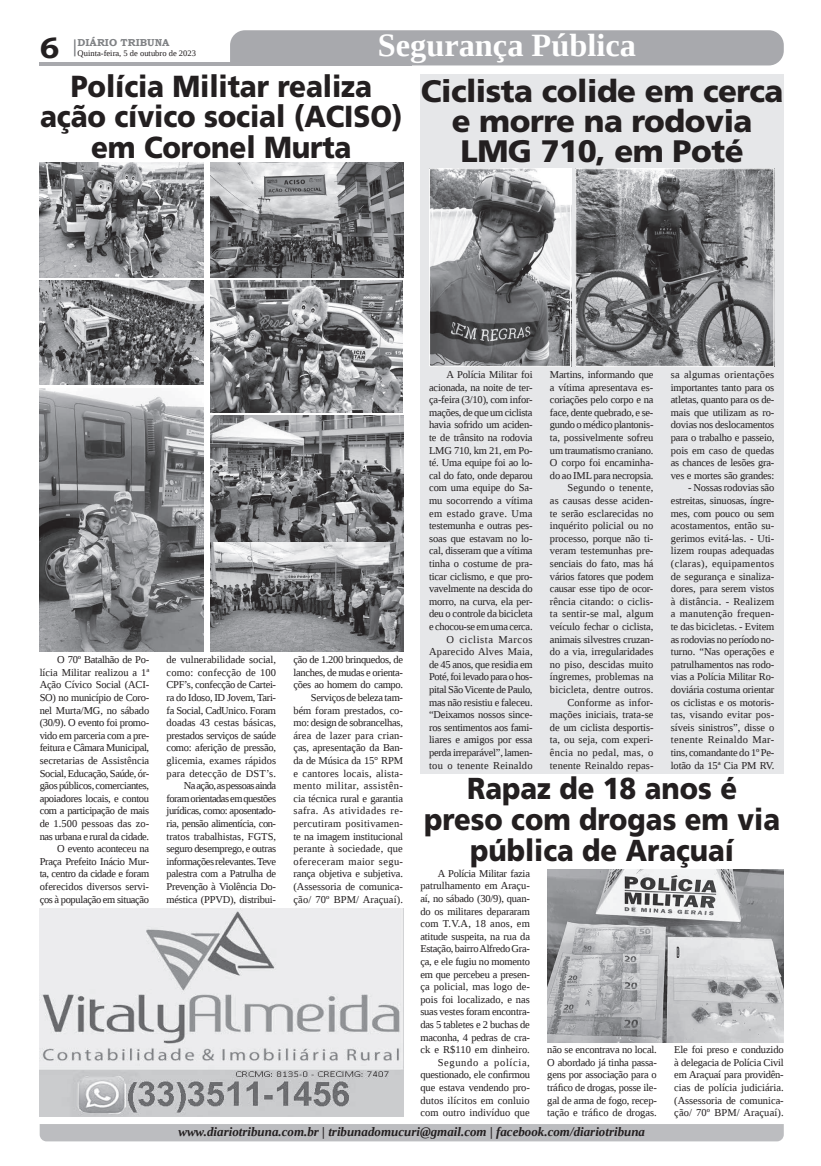
<style>
.page{position:relative;width:821px;height:1166px;background:#fff}
.page>*{position:absolute;margin:0;border:0;box-sizing:border-box;transform-origin:0 0}
.t1{font:700 32.38px "Liberation Serif";color:#fff}
.t2{font:900 31.06px/29.8px "Frutiger LT Std";letter-spacing:-.015em;color:#231f20;text-align:center}
.t3{font:900 30.45px/30.2px "Frutiger LT Std";letter-spacing:-.005em;color:#231f20;text-align:center;scale:.92 1}
.t4{font:900 30.28px/30.5px "Frutiger LT Std";color:#231f20;text-align:center;scale:.91 1}
.t5{font:700 29.31px "Bookman Old Style";color:#231f20}
.t6{font:italic 700 12.95px "Liberation Serif";color:#231f20}
.t7{font:10.5px/12.6px "Liberation Serif";letter-spacing:-.015em;color:#231f20;text-align:right}
.t8{font:700 10.06px "Bookman Old Style";color:#808285}
.t9{font:8.4px "Liberation Serif";color:#231f20}
</style>
<div class="page">
<svg style="left:74px;top:39px;width:2px;height:17px"></svg>
<hr style="left:40px;top:62px;width:372px;height:3px;background:#a8a9ad">
<div style="left:230px;top:30px;width:554px;height:35px;background:#a8a9ad"></div>
<div style="left:40px;top:1124px;width:744px;height:17px;background:#bcbdc0"></div>
<div style="left:420px;top:74px;width:364px;height:700px;background:#e6e7e9"></div>
<img style="left:547px;top:869px;width:237px;height:173px">
<img style="left:40px;top:163px;width:163px;height:114px">
<img style="left:210px;top:163px;width:193px;height:114px">
<img style="left:40px;top:280px;width:163px;height:104px">
<img style="left:40px;top:388px;width:163px;height:263px">
<img style="left:210px;top:280px;width:193px;height:133px">
<img style="left:210px;top:543px;width:193px;height:108px">
<img style="left:210px;top:416px;width:193px;height:125px">
<img style="left:431px;top:170px;width:138px;height:195px">
<div style="left:429px;top:168px;width:142px;height:199px;border:1px solid #fff"></div>
<img style="left:577px;top:170px;width:195px;height:195px">
<div style="left:575px;top:168px;width:199px;height:199px;border:1px solid #fff"></div>
<img style="left:40px;top:908px;width:363px;height:208px">
<h3 class="t5" style="left:40px;top:27px;width:21px">6</h3>
<p class="t8" style="left:78px;top:35px;width:93px">DIÁRIO TRIBUNA</p>
<p class="t9" style="left:78px;top:48px;width:120px">Quinta-feira, 5 de outubro de 2023</p>
<h1 class="t1" style="left:378px;top:24px;width:260px">Segurança Pública</h1>
<h3 class="t3" style="left:40px;top:71px;width:396px">Polícia Militar realiza ação cívico social (ACISO) em Coronel Murta</h3>
<h2 class="t2" style="left:421px;top:76px;width:364px">Ciclista colide em cerca e morre na rodovia<br>LMG 710, em Poté</h2>
<p class="t7" style="left:40px;top:653px;width:111px">O 70º Batalhão de Po&shy;lícia Militar realizou a 1ª<br>Ação Cívico Social (ACI-<br>SO) no município de Coro&shy;nel Murta/MG, no sábado (30/9). O evento foi promo&shy;vido em parceria com a pre&shy;feitura e Câmara Municipal, secretarias de Assistência<br>Social, Educação, Saúde, ór&shy;gãos públicos, comerciantes, apoiadores locais, e contou com a participação de mais de 1.500 pessoas das zo&shy;nas urbana e rural da cidade.<br>O evento aconteceu na<br>Praça Prefeito Inácio Mur&shy;ta, centro da cidade e foram oferecidos diversos servi&shy;ços à população em situação</p>
<p class="t7" style="left:167px;top:653px;width:111px">de vulnerabilidade social, como: confecção de 100<br>CPF’s, confecção de Cartei&shy;ra do Idoso, ID Jovem, Tari&shy;fa Social, CadUnico. Foram doadas 43 cestas básicas, prestados serviços de saúde como: aferição de pressão, glicemia, exames rápidos para detecção de DST’s.<br>Na ação, as pessoas ainda foram orientadas em questões jurídicas, como: aposentado&shy;ria, pensão alimentícia, con&shy;tratos trabalhistas, FGTS, seguro desemprego, e outras informações relevantes. Teve palestra com a Patrulha de<br>Prevenção à Violência Do&shy;méstica (PPVD), distribui-</p>
<p class="t7" style="left:294px;top:653px;width:111px">ção de 1.200 brinquedos, de lanches, de mudas e orienta&shy;ções ao homem do campo.<br>Serviços de beleza tam&shy;bém foram prestados, co&shy;mo: design de sobrancelhas, área de lazer para crian&shy;ças, apresentação da Ban&shy;da de Música da 15° RPM e cantores locais, alista&shy;mento militar, assistên&shy;cia técnica rural e garantia safra. As atividades re&shy;percutiram positivamen&shy;te na imagem institucional perante à sociedade, que ofereceram maior segu&shy;rança objetiva e subjetiva. (Assessoria de comunica&shy;ção/ 70º BPM/ Araçuaí).</p>
<p class="t7" style="left:429px;top:368px;width:105px">A Polícia Militar foi acionada, na noite de ter&shy;ça-feira (3/10), com infor&shy;mações, de que um ciclista havia sofrido um aciden&shy;te de trânsito na rodovia<br>LMG 710, km 21, em Po&shy;té. Uma equipe foi ao lo&shy;cal do fato, onde deparou com uma equipe do Sa&shy;mu socorrendo a vítima em estado grave. Uma testemunha e outras pes&shy;soas que estavam no lo&shy;cal, disseram que a vítima tinha o costume de pra&shy;ticar ciclismo, e que pro&shy;vavelmente na descida do morro, na curva, ela per&shy;deu o controle da bicicleta e chocou-se em uma cerca.<br>O ciclista Marcos<br>Aparecido Alves Maia, de 45 anos, que residia em<br>Poté, foi levado para o hos&shy;pital São Vicente de Paulo, mas não resistiu e faleceu. “Deixamos nossos since&shy;ros sentimentos aos fami&shy;liares e amigos por essa perda irreparável”, lamen&shy;tou o tenente Reinaldo</p>
<p class="t7" style="left:550px;top:368px;width:105px">Martins, informando que a vítima apresentava es&shy;coriações pelo corpo e na face, dente quebrado, e se&shy;gundo o médico plantonis&shy;ta, possivelmente sofreu um traumatismo craniano.<br>O corpo foi encaminha&shy;do ao IML para necropsia.<br>Segundo o tenente,<br>as causas desse aciden&shy;te serão esclarecidas no inquérito policial ou no processo, porque não ti&shy;veram testemunhas pre&shy;senciais do fato, mas há vários fatores que podem causar esse tipo de ocor&shy;rência citando: o ciclis&shy;ta sentir-se mal, algum veículo fechar o ciclista, animais silvestres cruzan&shy;do a via, irregularidades no piso, descidas muito íngremes, problemas na bicicleta, dentre outros.<br>Conforme as infor&shy;mações iniciais, trata-se de um ciclista desportis&shy;ta, ou seja, com experi&shy;ência no pedal, mas, o tenente Reinaldo repas-</p>
<p class="t7" style="left:671px;top:368px;width:105px;text-align:justify">sa algumas orientações importantes tanto para os atletas, quanto para os de&shy;mais que utilizam as ro&shy;dovias nos deslocamentos para o trabalho e passeio, pois em caso de quedas as chances de lesões gra&shy;ves e mortes são grandes:</p>
<p class="t7" style="left:671px;top:481px;width:105px;text-align:justify;text-indent:17px">- Nossas rodovias são estreitas, sinuosas, íngre&shy;mes, com pouco ou sem acostamentos, então su&shy;gerimos evitá-las. - Uti&shy;lizem roupas adequadas (claras), equipamentos de segurança e sinaliza&shy;dores, para serem vistos à distância. - Realizem a manutenção frequen&shy;te das bicicletas. - Evitem as rodovias no período no&shy;turno. “Nas operações e patrulhamentos nas rodo&shy;vias a Polícia Militar Ro&shy;doviária costuma orientar os ciclistas e os motoris&shy;tas, visando evitar pos&shy;síveis sinistros”, disse o tenente Reinaldo Mar&shy;tins, comandante do 1º Pe&shy;lotão da 15ª Cia PM RV.</p>
<h3 class="t4" style="left:424px;top:773px;width:393px">Rapaz de 18 anos é preso com drogas em via pública de Araçuaí</h3>
<p class="t7" style="left:420px;top:867px;width:111px">A Polícia Militar fazia patrulhamento em Araçu&shy;aí, no sábado (30/9), quan&shy;do os militares depararam com T.V.A, 18 anos, em atitude suspeita, na rua da<br>Estação, bairro Alfredo Gra&shy;ça, e ele fugiu no momento em que percebeu a presen&shy;ça policial, mas logo de&shy;pois foi localizado, e nas suas vestes foram encontra&shy;das 5 tabletes e 2 buchas de maconha, 4 pedras de cra&shy;ck e R$110 em dinheiro.<br>Segundo a polícia, questionado, ele confirmou que estava vendendo pro&shy;dutos ilícitos em conluio com outro indivíduo que</p>
<p class="t7" style="left:547px;top:1043px;width:111px;text-align:justify">não se encontrava no local.<br>O abordado já tinha passa&shy;gens por associação para o tráfico de drogas, posse ile&shy;gal de arma de fogo, recep&shy;tação e tráfico de drogas.</p>
<p class="t7" style="left:674px;top:1043px;width:111px;text-align:justify">Ele foi preso e conduzido à delegacia de Polícia Civil em Araçuaí para providên&shy;cias de polícia judiciária. (Assessoria de comunica&shy;ção/ 70º BPM/ Araçuaí).</p>
<p class="t6" style="left:178px;top:1123px;width:468px">www.diariotribuna.com.br | tribunadomucuri@gmail.com | facebook.com/diariotribuna</p>
</div>
